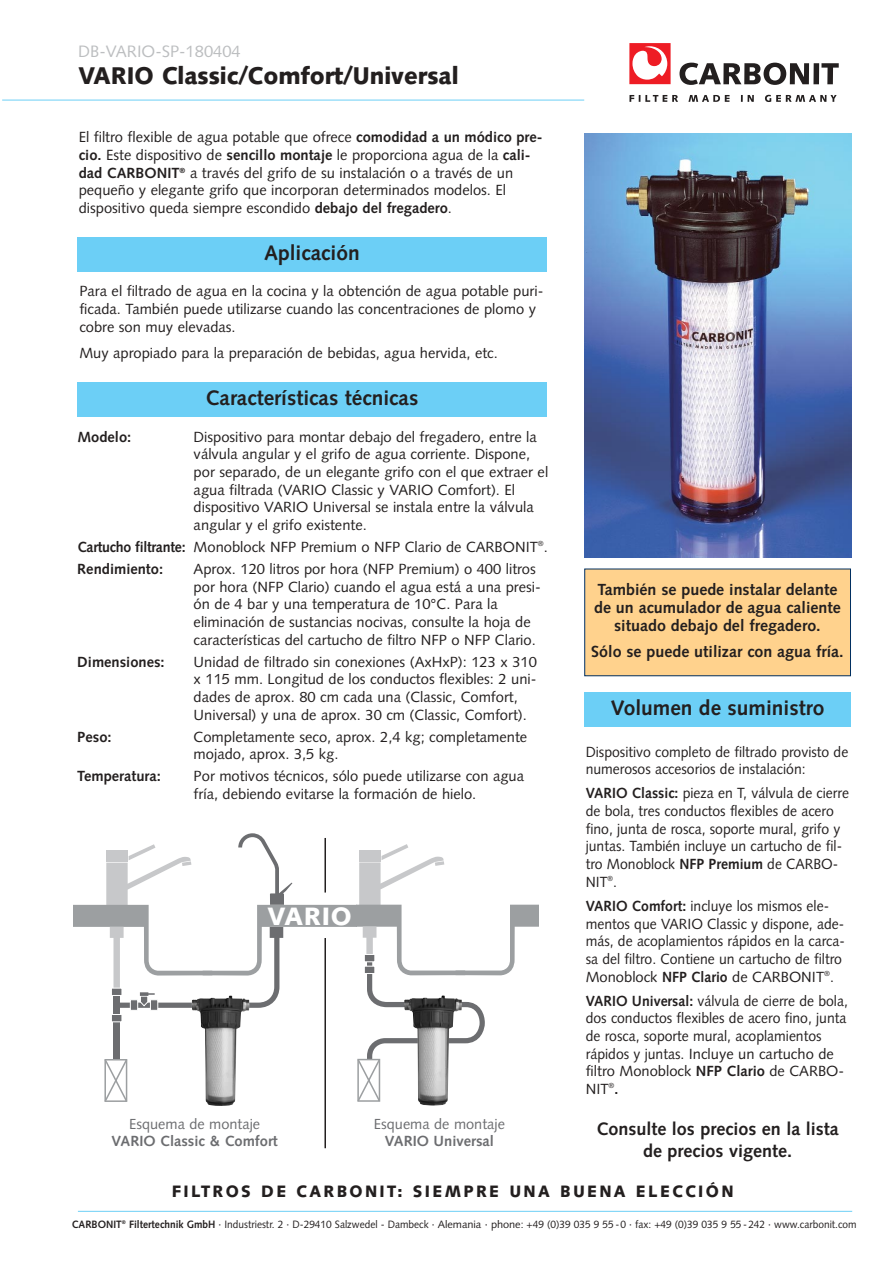
<style>
.page{position:relative;width:893px;height:1262px;background:#fff}
.page>*{position:absolute;margin:0;border:0;box-sizing:border-box;transform-origin:0 0}
.t1{font:900 25.05px "Syntax";letter-spacing:.03em;color:#fff}
.t2{font:900 24.15px "Syntax";color:#231f1f;scale:.96 1}
.t3{font:700 21px "Syntax";color:#231f1f}
.t4{font:700 18px/21.6px "Syntax";color:#231f1f;text-align:center}
.t5{font:900 16.5px "Syntax";letter-spacing:.15em;color:#231f1f;scale:.96 1}
.t6{font:16.5px "Syntax";color:#bcbec0}
.t7{font:700 16.05px/18px "Syntax";color:#231f1f;text-align:center}
.t8{font:14.7px/17.7px "Syntax";color:#231f1f}
.t9{font:14.7px/17.7px "Syntax";color:#231f1f;scale:.95 1}
.t10{font:700 14.7px "Syntax";color:#231f1f}
.t11{font:700 14.7px "Syntax";color:#6c6d70}
.t12{font:14.55px "Syntax";color:#6c6d70}
.t13{font:10.65px "Syntax";color:#231f1f;scale:.95 1}
.s1{font-weight:700}
</style>
<div class="page">
<svg style="left:73px;top:833px;width:465px;height:270px"></svg>
<div style="left:111px;top:1014px;width:11px;height:8px;background:#6c6d70;border:1px solid #fff"></div>
<div style="left:111px;top:988px;width:11px;height:7px;background:#6c6d70;border:1px solid #fff"></div>
<div style="left:150px;top:999px;width:8px;height:11px;background:#6c6d70;border:1px solid #fff"></div>
<div style="left:130px;top:999px;width:8px;height:11px;background:#6c6d70;border:1px solid #fff"></div>
<img style="left:192px;top:995px;width:57px;height:110px">
<hr style="left:78px;top:1211px;width:774px;height:1px;background:#6ccff6">
<hr style="left:2px;top:100px;width:582px;height:1px;background:#6ccff6">
<div style="left:584px;top:569px;width:266px;height:107px;background:#ffd28d"></div>
<div style="left:584px;top:692px;width:266px;height:34px;background:#6ccff6"></div>
<div style="left:77px;top:237px;width:469px;height:34px;background:#6ccff6"></div>
<div style="left:77px;top:382px;width:469px;height:34px;background:#6ccff6"></div>
<svg style="left:629px;top:95px;width:49px;height:7px"></svg>
<svg style="left:688px;top:95px;width:41px;height:7px"></svg>
<svg style="left:741px;top:95px;width:12px;height:7px"></svg>
<svg style="left:765px;top:95px;width:71px;height:7px"></svg>
<svg style="left:629px;top:43px;width:41px;height:41px"></svg>
<svg style="left:679px;top:63px;width:130px;height:22px"></svg>
<div style="left:813px;top:63px;width:6px;height:21px;background:#231f1f"></div>
<svg style="left:821px;top:63px;width:17px;height:21px"></svg>
<img style="left:584px;top:133px;width:267px;height:424px">
<hr style="left:324px;top:938px;width:2px;height:210px;background:#231f1f">
<hr style="left:324px;top:838px;width:2px;height:54px;background:#231f1f">
<p class="t6" style="left:78px;top:44px;width:164px">DB-VARIO-SP-180404</p>
<h2 class="t2" style="left:79px;top:66px;width:397px">VARIO Classic/Comfort/Universal</h2>
<p class="t8" style="left:79px;top:130px;width:465px">El filtro flexible de agua potable que ofrece <span class="s1">comodidad a un módico pre&shy;cio.</span> Este dispositivo de <span class="s1">sencillo montaje</span> le proporciona agua de la <span class="s1">cali&shy;dad CARBONIT</span><sup>®</sup> a través del grifo de su instalación o a través de un pequeño y elegante grifo que incorporan determinados modelos. El dispositivo queda siempre escondido <span class="s1">debajo del fregadero</span>.</p>
<h3 class="t3" style="left:264px;top:244px;width:97px">Aplicación</h3>
<p class="t8" style="left:79px;top:283px;width:465px">Para el filtrado de agua en la cocina y la obtención de agua potable puri&shy;ficada. También puede utilizarse cuando las concentraciones de plomo y cobre son muy elevadas.</p>
<p class="t8" style="left:79px;top:346px;width:420px">Muy apropiado para la preparación de bebidas, agua hervida, etc.</p>
<h3 class="t3" style="left:205px;top:389px;width:214px">Características técnicas</h3>
<p class="t10" style="left:77px;top:430px;width:55px">Modelo:</p>
<p class="t8" style="left:194px;top:429px;width:356px">Dispositivo para montar debajo del fregadero, entre la válvula angular y el grifo de agua corriente. Dispone, por separado, de un elegante grifo con el que extraer el agua filtrada (VARIO Classic y VARIO Comfort). El dispositivo VARIO Universal se instala entre la válvula angular y el grifo existente.</p>
<p class="t8" style="left:77px;top:537px;width:472px;line-height:21.9px"><span class="s1">Cartucho filtrante:</span> Monoblock NFP Premium o NFP Clario de CARBONIT<sup>®</sup>.<br><span class="s1">Rendimiento:</span></p>
<p class="t8" style="left:194px;top:561px;width:348px">Aprox. 120 litros por hora (NFP Premium) o 400 litros por hora (NFP Clario) cuando el agua está a una presi&shy;ón de 4 bar y una temperatura de 10°C. Para la eliminación de sustancias nocivas, consulte la hoja de características del cartucho de filtro NFP o NFP Clario.</p>
<p class="t10" style="left:77px;top:655px;width:89px">Dimensiones:</p>
<p class="t8" style="left:194px;top:654px;width:345px">Unidad de filtrado sin conexiones (AxHxP): 123 x 310 x 115 mm. Longitud de los conductos flexibles: 2 uni&shy;dades de aprox. 80 cm cada una (Classic, Comfort, Universal) y una de aprox. 30 cm (Classic, Comfort).</p>
<p class="t10" style="left:77px;top:730px;width:36px">Peso:</p>
<p class="t8" style="left:194px;top:729px;width:335px">Completamente seco, aprox. 2,4 kg; completamente mojado, aprox. 3,5 kg.</p>
<p class="t10" style="left:77px;top:770px;width:85px">Temperatura:</p>
<p class="t8" style="left:194px;top:768px;width:332px">Por motivos técnicos, sólo puede utilizarse con agua fría, debiendo evitarse la formación de hielo.</p>
<h1 class="t1" style="left:267px;top:906px;width:86px">VARIO</h1>
<p class="t12" style="left:129px;top:1117px;width:132px">Esquema de montaje</p>
<p class="t11" style="left:112px;top:1135px;width:168px">VARIO Classic &amp; Comfort</p>
<p class="t12" style="left:374px;top:1117px;width:132px">Esquema de montaje</p>
<p class="t11" style="left:385px;top:1135px;width:110px">VARIO Universal</p>
<p class="t7" style="left:594px;top:582px;width:248px">También se puede instalar delante de un acumulador de agua caliente situado debajo del fregadero.</p>
<p class="t7" style="left:591px;top:644px;width:254px">Sólo se puede utilizar con agua fría.</p>
<h3 class="t3" style="left:610px;top:699px;width:215px">Volumen de suministro</h3>
<p class="t9" style="left:585px;top:744px;width:278px">Dispositivo completo de filtrado provisto de numerosos accesorios de instalación:</p>
<p class="t9" style="left:585px;top:786px;width:279px"><span class="s1">VARIO Classic:</span> pieza en T, válvula de cierre de bola, tres conductos flexibles de acero fino, junta de rosca, soporte mural, grifo y juntas. También incluye un cartucho de fil&shy;tro Monoblock <span class="s1">NFP Premium</span> de CARBO-NIT<sup>®</sup>.</p>
<p class="t9" style="left:585px;top:898px;width:274px"><span class="s1">VARIO Comfort:</span> incluye los mismos ele&shy;mentos que VARIO Classic y dispone, ade&shy;más, de acoplamientos rápidos en la carca&shy;sa del filtro. Contiene un cartucho de filtro Monoblock <span class="s1">NFP Clario</span> de CARBONIT<sup>®</sup>.</p>
<p class="t9" style="left:585px;top:993px;width:277px"><span class="s1">VARIO Universal:</span> válvula de cierre de bola, dos conductos flexibles de acero fino, junta de rosca, soporte mural, acoplamientos rápidos y juntas. Incluye un cartucho de filtro Monoblock <span class="s1">NFP Clario</span> de CARBO-NIT<sup>®</sup><span class="s1">.</span></p>
<p class="t4" style="left:596px;top:1120px;width:244px">Consulte los precios en la lista de precios vigente.</p>
<p class="t5" style="left:172px;top:1184px;width:586px">FILTROS DE CARBONIT: SIEMPRE UNA BUENA ELECCIÓN</p>
<p class="t13" style="left:72px;top:1219px;width:827px"><span class="s1">CARBONIT</span><sup>®</sup> <span class="s1">Filtertechnik GmbH</span> · Industriestr. 2 · D-29410 Salzwedel - Dambeck · Alemania · phone: +49 (0)39 035 9 55 -0 · fax: +49 (0)39 035 9 55 -242 · www.carbonit.com</p>
</div>
